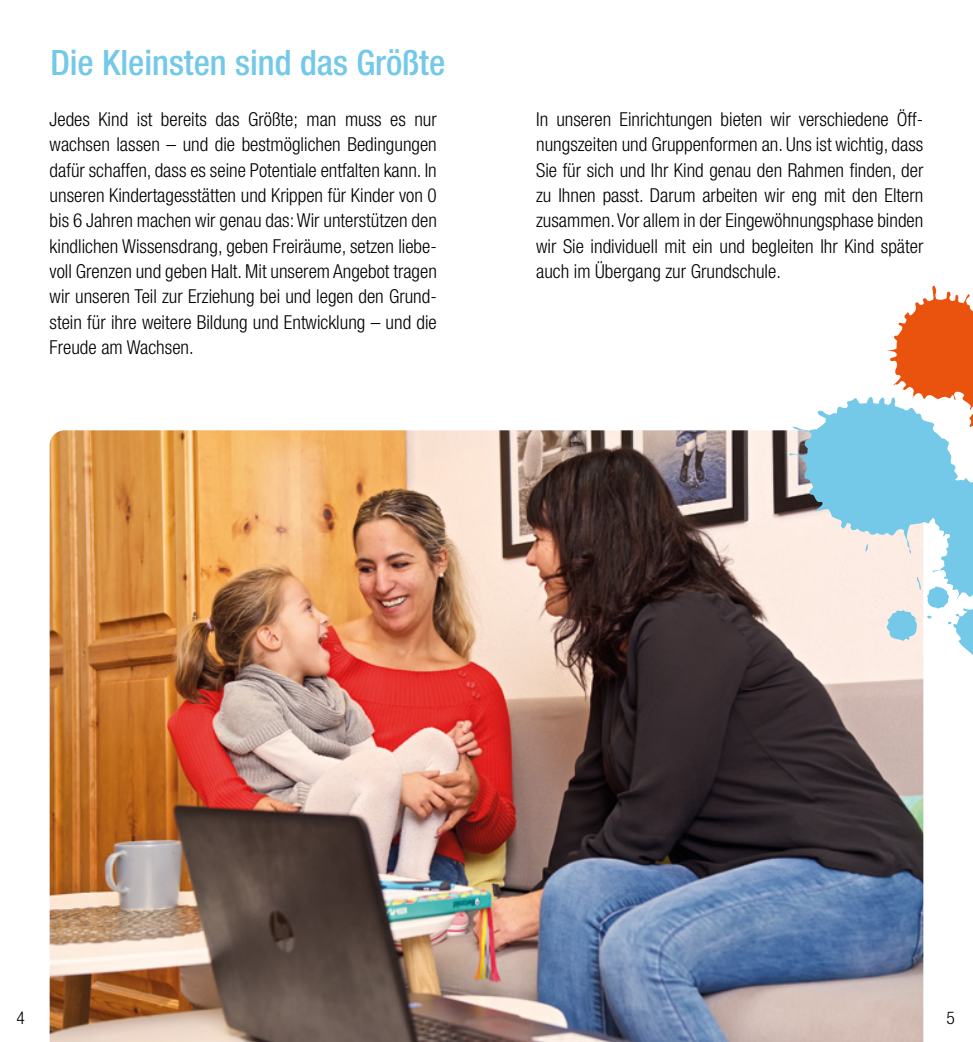
<style>
.page{position:relative;width:973px;height:1042px;background:#fff}
.page>*{position:absolute;margin:0;border:0;box-sizing:border-box;transform-origin:0 0}
.t1{font:500 condensed 35px "Helvetica Neue LT Std";color:#73c9e7}
.t2{font:300 condensed 19.25px/25.4px "Helvetica Neue LT Std";color:#000;text-align:justify}
.t3{font:300 condensed 17.5px "Helvetica Neue LT Std";color:#000}
</style>
<div class="page">
<img style="left:50px;top:430px;width:873px;height:612px">
<svg style="left:789px;top:397px;width:183px;height:265px;background:#bfdce5"></svg>
<svg style="left:885px;top:286px;width:87px;height:153px"></svg>
<h1 class="t1" style="left:50px;top:41px;width:396px">Die Kleinsten sind das Größte</h1>
<p class="t2" style="left:50px;top:106px;width:388px">Jedes Kind ist bereits das Größte; man muss es nur wachsen lassen – und die bestmöglichen Bedingungen dafür schaffen, dass es seine Potentiale entfalten kann. In unseren Kindertagesstätten und Krippen für Kinder von 0 bis 6 Jahren machen wir genau das: Wir unterstützen den kindlichen Wissensdrang, geben Freiräume, setzen liebe&shy;voll Grenzen und geben Halt. Mit unserem Angebot tragen wir unseren Teil zur Erziehung bei und legen den Grund&shy;stein für ihre weitere Bildung und Entwicklung – und die Freude am Wachsen.</p>
<p class="t2" style="left:536px;top:106px;width:388px">In unseren Einrichtungen bieten wir verschiedene Öff&shy;nungszeiten und Gruppenformen an. Uns ist wichtig, dass Sie für sich und Ihr Kind genau den Rahmen finden, der zu Ihnen passt. Darum arbeiten wir eng mit den Eltern zusammen. Vor allem in der Eingewöhnungsphase binden wir Sie individuell mit ein und begleiten Ihr Kind später auch im Übergang zur Grundschule.</p>
<p class="t3" style="left:17px;top:1008px;width:10px">4</p>
<p class="t3" style="left:946px;top:1008px;width:10px">5</p>
</div>
